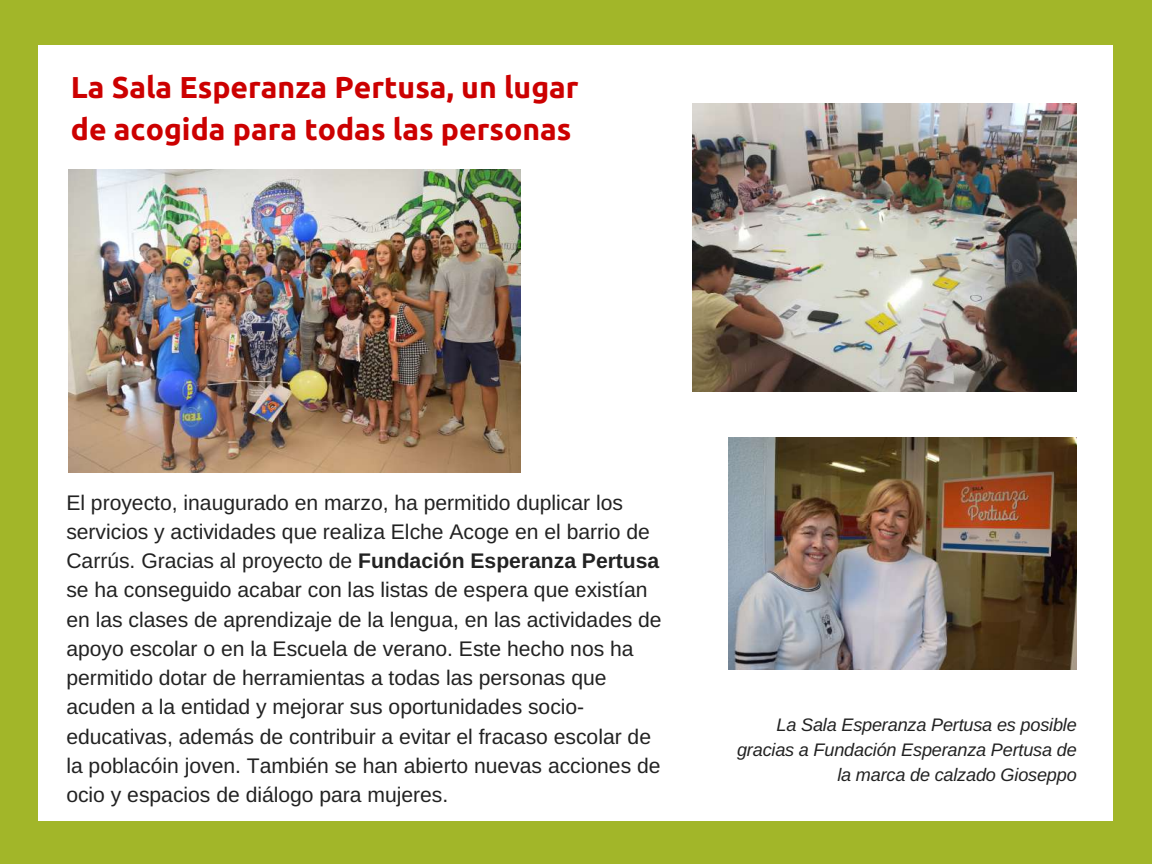
<style>
.page{position:relative;width:1152px;height:864px;background:#a2b629}
.page>*{position:absolute;margin:0;border:0;box-sizing:border-box;transform-origin:0 0}
.t1{font:700 30.15px/41.7px "Ubuntu";color:#c00}
.t2{font:21.15px/29.2px "Arimo";color:#222}
.t3{font:italic 18.15px/24.8px "Arimo";letter-spacing:-.01em;color:#222;text-align:right}
.s1{font-weight:700}
</style>
<div class="page">
<div style="left:38px;top:45px;width:1075px;height:775px;background:#fff"></div>
<img style="left:729px;top:438px;width:348px;height:231px">
<img style="left:693px;top:104px;width:384px;height:288px">
<img style="left:69px;top:170px;width:452px;height:302px">
<h1 class="t1" style="left:71px;top:66px;width:509px">La Sala Esperanza Pertusa, un lugar de acogida para todas las personas</h1>
<p class="t2" style="left:66px;top:488px;width:597px">El proyecto, inaugurado en marzo, ha permitido duplicar los servicios y actividades que realiza Elche Acoge en el barrio de Carrús. Gracias al proyecto de <span class="s1">Fundación Esperanza Pertusa </span>se ha conseguido acabar con las listas de espera que existían en las clases de aprendizaje de la lengua, en las actividades de apoyo escolar o en la Escuela de verano. Este hecho nos ha permitido dotar de herramientas a todas las personas que acuden a la entidad y mejorar sus oportunidades socio&shy;educativas, además de contribuir a evitar el fracaso escolar de la poblacóin joven. También se han abierto nuevas acciones de ocio y espacios de diálogo para mujeres.</p>
<p class="t3" style="left:737px;top:713px;width:341px">La Sala Esperanza Pertusa es posible gracias a Fundación Esperanza Pertusa de la marca de calzado Gioseppo</p>
</div>
